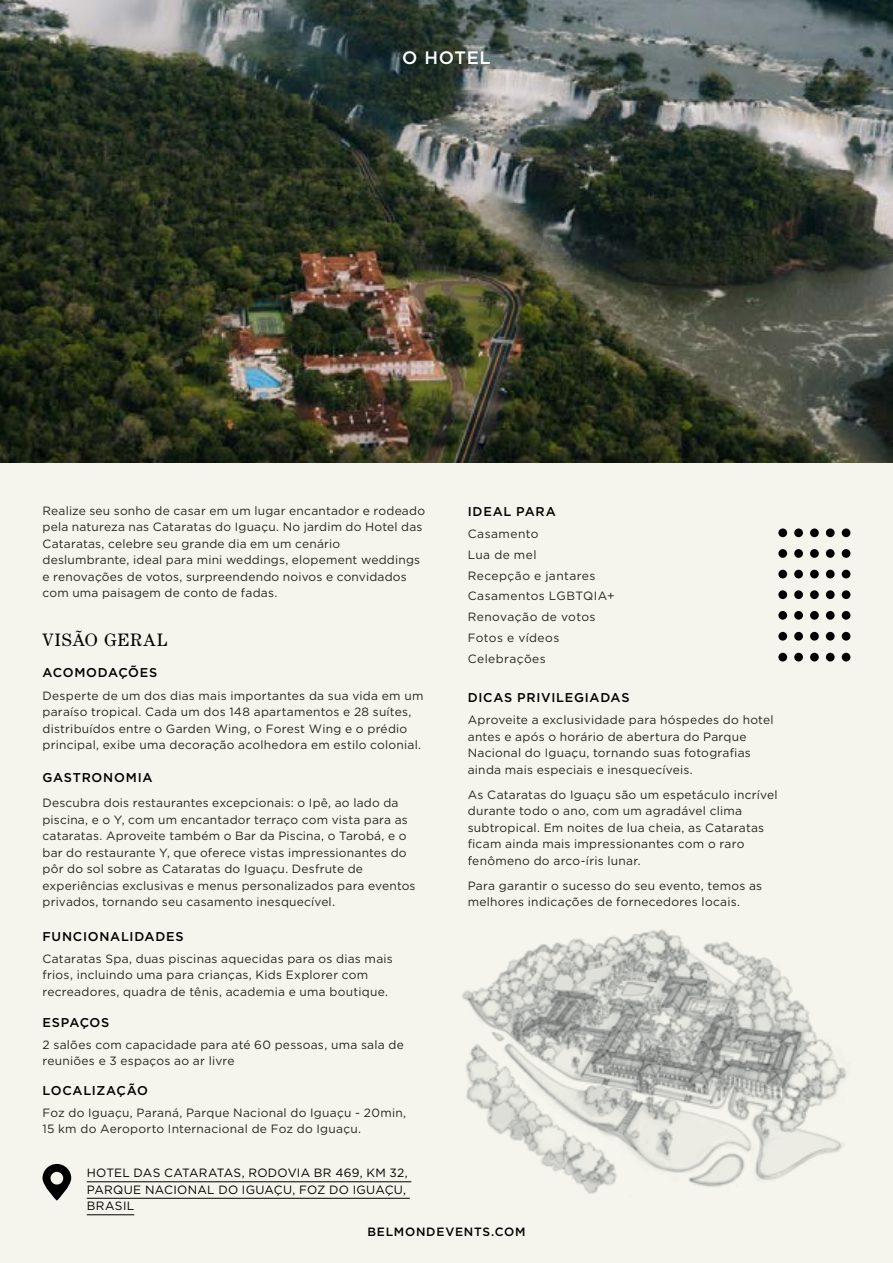
<style>
.page{position:relative;width:893px;height:1263px;background:#f5f5ed}
.page>*{position:absolute;margin:0;border:0;box-sizing:border-box;transform-origin:0 0}
.t1{font:18px "Century Std";letter-spacing:.05em;color:#000}
.t2{font:500 18px "Gotham";letter-spacing:.04em;color:#fff}
.t3{font:500 12.75px "Gotham";letter-spacing:.055em;color:#000}
.t4{font:12px/16.5px "Gotham";letter-spacing:.02em;color:#252420}
.t5{font:12px/16.5px "Gotham";letter-spacing:.025em;color:#000}
.t6{font:500 12px "Gotham";letter-spacing:.065em;color:#000}
</style>
<div class="page">
<img style="left:0;top:0;width:893px;height:463px">
<hr style="left:87px;top:1181px;width:324px;height:1px;background:#000">
<hr style="left:87px;top:1198px;width:323px;height:1px;background:#000">
<hr style="left:87px;top:1214px;width:47px;height:1px;background:#000">
<div style="left:778px;top:528px;width:9px;height:9px;background:#000;border-radius:50%"></div>
<div style="left:810px;top:528px;width:9px;height:9px;background:#000;border-radius:50%"></div>
<div style="left:794px;top:528px;width:9px;height:9px;background:#000;border-radius:50%"></div>
<div style="left:826px;top:528px;width:9px;height:9px;background:#000;border-radius:50%"></div>
<div style="left:842px;top:528px;width:8px;height:9px;background:#000;border-radius:50%"></div>
<div style="left:778px;top:549px;width:9px;height:9px;background:#000;border-radius:50%"></div>
<div style="left:810px;top:549px;width:9px;height:9px;background:#000;border-radius:50%"></div>
<div style="left:794px;top:549px;width:9px;height:9px;background:#000;border-radius:50%"></div>
<div style="left:826px;top:549px;width:9px;height:9px;background:#000;border-radius:50%"></div>
<div style="left:842px;top:549px;width:8px;height:9px;background:#000;border-radius:50%"></div>
<div style="left:778px;top:570px;width:9px;height:8px;background:#000;border-radius:50%"></div>
<div style="left:810px;top:570px;width:9px;height:8px;background:#000;border-radius:50%"></div>
<div style="left:794px;top:570px;width:9px;height:8px;background:#000;border-radius:50%"></div>
<div style="left:826px;top:570px;width:9px;height:8px;background:#000;border-radius:50%"></div>
<div style="left:842px;top:570px;width:8px;height:8px;background:#000;border-radius:50%"></div>
<div style="left:778px;top:590px;width:9px;height:9px;background:#000;border-radius:50%"></div>
<div style="left:810px;top:590px;width:9px;height:9px;background:#000;border-radius:50%"></div>
<div style="left:794px;top:590px;width:9px;height:9px;background:#000;border-radius:50%"></div>
<div style="left:826px;top:590px;width:9px;height:9px;background:#000;border-radius:50%"></div>
<div style="left:842px;top:590px;width:8px;height:9px;background:#000;border-radius:50%"></div>
<div style="left:778px;top:611px;width:9px;height:9px;background:#000;border-radius:50%"></div>
<div style="left:810px;top:611px;width:9px;height:9px;background:#000;border-radius:50%"></div>
<div style="left:794px;top:611px;width:9px;height:9px;background:#000;border-radius:50%"></div>
<div style="left:826px;top:611px;width:9px;height:9px;background:#000;border-radius:50%"></div>
<div style="left:842px;top:611px;width:8px;height:9px;background:#000;border-radius:50%"></div>
<div style="left:778px;top:632px;width:9px;height:9px;background:#000;border-radius:50%"></div>
<div style="left:810px;top:632px;width:9px;height:9px;background:#000;border-radius:50%"></div>
<div style="left:794px;top:632px;width:9px;height:9px;background:#000;border-radius:50%"></div>
<div style="left:826px;top:632px;width:9px;height:9px;background:#000;border-radius:50%"></div>
<div style="left:842px;top:632px;width:8px;height:9px;background:#000;border-radius:50%"></div>
<div style="left:778px;top:653px;width:9px;height:8px;background:#000;border-radius:50%"></div>
<div style="left:810px;top:653px;width:9px;height:8px;background:#000;border-radius:50%"></div>
<div style="left:794px;top:653px;width:9px;height:8px;background:#000;border-radius:50%"></div>
<div style="left:826px;top:653px;width:9px;height:8px;background:#000;border-radius:50%"></div>
<div style="left:842px;top:653px;width:8px;height:8px;background:#000;border-radius:50%"></div>
<img style="left:462px;top:929px;width:384px;height:265px">
<svg style="left:43px;top:1164px;width:28px;height:37px"></svg>
<h1 class="t2" style="left:402px;top:46px;width:90px">O HOTEL</h1>
<p class="t4" style="left:43px;top:502px;width:384px">Realize seu sonho de casar em um lugar encantador e rodeado pela natureza nas Cataratas do Iguaçu. No jardim do Hotel das Cataratas, celebre seu grande dia em um cenário deslumbrante, ideal para mini weddings, elopement weddings e renovações de votos, surpreendendo noivos e convidados com uma paisagem de conto de fadas.</p>
<h1 class="t1" style="left:43px;top:629px;width:126px">VISÃO GERAL</h1>
<p class="t3" style="left:43px;top:664px;width:116px">ACOMODAÇÕES</p>
<p class="t4" style="left:43px;top:687px;width:382px">Desperte de um dos dias mais importantes da sua vida em um paraíso tropical. Cada um dos 148 apartamentos e 28 suítes, distribuídos entre o Garden Wing, o Forest Wing e o prédio principal, exibe uma decoração acolhedora em estilo colonial.</p>
<p class="t3" style="left:43px;top:769px;width:111px">GASTRONOMIA</p>
<p class="t4" style="left:43px;top:795px;width:375px">Descubra dois restaurantes excepcionais: o Ipê, ao lado da piscina, e o Y, com um encantador terraço com vista para as cataratas. Aproveite também o Bar da Piscina, o Tarobá, e o bar do restaurante Y, que oferece vistas impressionantes do pôr do sol sobre as Cataratas do Iguaçu. Desfrute de experiências exclusivas e menus personalizados para eventos privados, tornando seu casamento inesquecível.</p>
<p class="t3" style="left:43px;top:928px;width:143px">FUNCIONALIDADES</p>
<p class="t4" style="left:43px;top:950px;width:352px">Cataratas Spa, duas piscinas aquecidas para os dias mais frios, incluindo uma para crianças, Kids Explorer com recreadores, quadra de tênis, academia e uma boutique.</p>
<p class="t3" style="left:43px;top:1014px;width:68px">ESPAÇOS</p>
<p class="t4" style="left:43px;top:1036px;width:363px">2 salões com capacidade para até 60 pessoas, uma sala de reuniões e 3 espaços ao ar livre</p>
<p class="t3" style="left:43px;top:1082px;width:107px">LOCALIZAÇÃO</p>
<p class="t4" style="left:43px;top:1104px;width:365px">Foz do Iguaçu, Paraná, Parque Nacional do Iguaçu - 20min,<br>15 km do Aeroporto Internacional de Foz do Iguaçu.</p>
<p class="t5" style="left:87px;top:1164px;width:322px">HOTEL DAS CATARATAS, RODOVIA BR 469, KM 32,<br>PARQUE NACIONAL DO IGUAÇU, FOZ DO IGUAÇU,<br>BRASIL</p>
<p class="t3" style="left:468px;top:503px;width:90px">IDEAL PARA</p>
<p class="t4" style="left:468px;top:523px;width:148px;line-height:20.7px">Casamento<br>Lua de mel<br>Recepção e jantares<br>Casamentos LGBTQIA+<br>Renovação de votos<br>Fotos e vídeos<br>Celebrações</p>
<p class="t3" style="left:468px;top:689px;width:163px">DICAS PRIVILEGIADAS</p>
<p class="t4" style="left:468px;top:711px;width:307px">Aproveite a exclusividade para hóspedes do hotel antes e após o horário de abertura do Parque Nacional do Iguaçu, tornando suas fotografias ainda mais especiais e inesquecíveis.</p>
<p class="t4" style="left:468px;top:786px;width:311px">As Cataratas do Iguaçu são um espetáculo incrível durante todo o ano, com um agradável clima subtropical. Em noites de lua cheia, as Cataratas ficam ainda mais impressionantes com o raro fenômeno do arco-íris lunar.</p>
<p class="t4" style="left:468px;top:877px;width:296px">Para garantir o sucesso do seu evento, temos as melhores indicações de fornecedores locais.</p>
<p class="t6" style="left:367px;top:1224px;width:160px">BELMONDEVENTS.COM</p>
</div>
